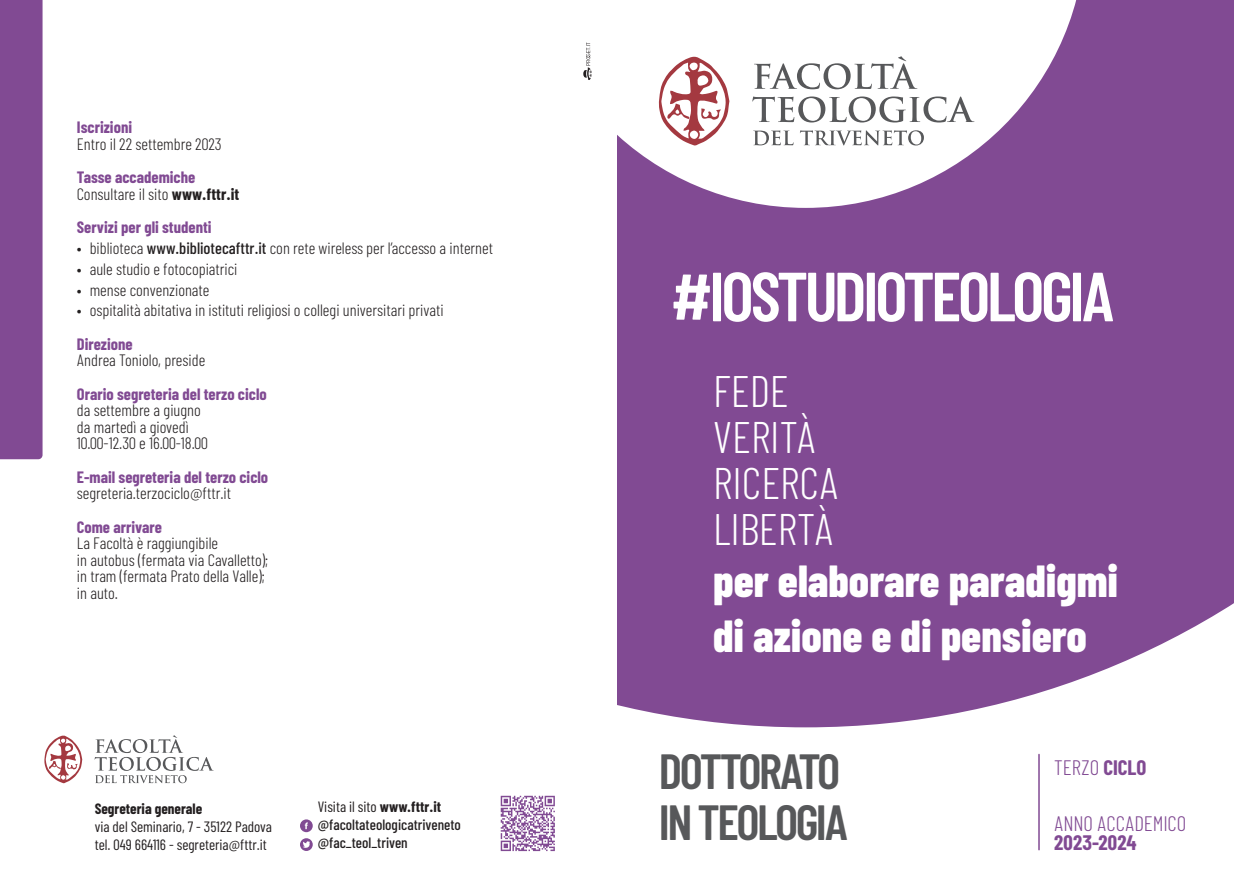
<style>
.page{position:relative;width:1234px;height:893px;background:#fff}
.page>*{position:absolute;margin:0;border:0;box-sizing:border-box;transform-origin:0 0}
.t1{font:600 69.45px "Barlow Condensed";letter-spacing:-.05em;color:#fff}
.t2{font:600 49.5px/51px "Barlow Condensed";letter-spacing:-.05em;color:#57585a}
.t3{font:800 45px/54px "Barlow Condensed";color:#fff}
.t4{font:300 44.25px/46.2px "Barlow Condensed";color:#fff}
.t5{font:300 21px "Barlow Condensed";color:#814a93}
.t6{font:700 21px "Barlow Condensed";letter-spacing:.01em;color:#814a93}
.t7{font:300 16.5px/16.5px "Barlow Condensed";color:#231f20}
.t8{font:700 16.5px/16.5px "Barlow Condensed";color:#814a93}
.t9{font:500 15px/18px "Barlow Condensed";color:#231f20}
.t10{font:15px/18px "Barlow Condensed";color:#231f20}
.t11{font:700 15px "Barlow Condensed";color:#231f20}
.s1{font-weight:300;color:#231f20}
.s2{color:#231f20}
.s3{font-weight:500}
.s4{font-weight:400}
.s5{font-weight:700}
</style>
<div class="page">
<div style="left:0;top:0;width:43px;height:459px;background:#814a93"></div>
<svg style="left:500px;top:796px;width:54px;height:55px"></svg>
<svg style="left:583px;top:43px;width:8px;height:37px"></svg>
<svg style="left:300px;top:819px;width:13px;height:13px"></svg>
<svg style="left:300px;top:838px;width:13px;height:13px"></svg>
<svg style="left:617px;top:0;width:616px;height:727px;fill:#814a93"></svg>
<svg style="left:753px;top:130px;width:170px;height:15px"></svg>
<svg style="left:752px;top:96px;width:222px;height:26px"></svg>
<svg style="left:753px;top:56px;width:164px;height:33px"></svg>
<svg style="left:658px;top:56px;width:71px;height:90px"></svg>
<hr style="left:1037px;top:754px;width:2px;height:96px;background:#814a93">
<svg style="left:95px;top:735px;width:119px;height:48px"></svg>
<svg style="left:44px;top:735px;width:38px;height:48px"></svg>
<p class="t8" style="left:77px;top:119px;width:57px">Iscrizioni</p>
<p class="t7" style="left:77px;top:135px;width:146px">Entro il 22 settembre 2023</p>
<p class="t8" style="left:77px;top:169px;width:164px">Tasse accademiche<br><span class="s1">Consultare il sito</span> <span class="s2">www.fttr.it</span></p>
<p class="t8" style="left:77px;top:219px;width:136px">Servizi per gli studenti</p>
<p class="t7" style="left:77px;top:239px;width:417px">• biblioteca <span class="s3">www.bibliotecafttr.it</span> con rete wireless per l’accesso a internet</p>
<p class="t7" style="left:77px;top:260px;width:162px">• aule studio e fotocopiatrici</p>
<p class="t7" style="left:77px;top:281px;width:134px">• mense convenzionate</p>
<p class="t7" style="left:77px;top:302px;width:368px">• ospitalità abitativa in istituti religiosi o collegi universitari privati</p>
<p class="t8" style="left:77px;top:335px;width:57px">Direzione</p>
<p class="t7" style="left:77px;top:352px;width:130px">Andrea Toniolo, preside</p>
<p class="t8" style="left:77px;top:385px;width:191px">Orario segreteria del terzo ciclo</p>
<p class="t7" style="left:77px;top:402px;width:132px">da settembre a giugno da martedì a giovedì<br>10.00-12.30 e 16.00-18.00</p>
<p class="t8" style="left:77px;top:468px;width:193px">E-mail segreteria del terzo ciclo</p>
<p class="t7" style="left:77px;top:485px;width:156px">segreteria.terzociclo@fttr.it</p>
<p class="t8" style="left:77px;top:518px;width:87px">Come arrivare</p>
<p class="t7" style="left:77px;top:535px;width:193px">La Facoltà è raggiungibile<br>in autobus (fermata via Cavalletto); in tram (fermata Prato della Valle); in auto.</p>
<p class="t11" style="left:95px;top:800px;width:109px">Segreteria generale</p>
<p class="t10" style="left:95px;top:818px;width:179px">via del Seminario, 7 - 35122 Padova tel. 049 664116 - segreteria@fttr.it</p>
<p class="t9" style="left:317px;top:797px;width:145px"><span class="s4">Visita il sito</span> <span class="s5">www.fttr.it </span>@facoltateologicatriveneto @fac_teol_triven</p>
<h1 class="t1" style="left:670px;top:253px;width:445px">#IOSTUDIOTEOLOGIA</h1>
<h3 class="t4" style="left:713px;top:366px;width:127px">FEDE<br>VERITÀ<br>RICERCA<br>LIBERTÀ</h3>
<h3 class="t3" style="left:713px;top:553px;width:406px">per elaborare paradigmi di azione e di pensiero</h3>
<h2 class="t2" style="left:658px;top:744px;width:191px">DOTTORATO<br>IN TEOLOGIA</h2>
<p class="t5" style="left:1053px;top:754px;width:94px">TERZO <span class="s5">CICLO</span></p>
<p class="t5" style="left:1053px;top:810px;width:134px">ANNO ACCADEMICO</p>
<p class="t6" style="left:1053px;top:830px;width:84px">2023-2024</p>
</div>
